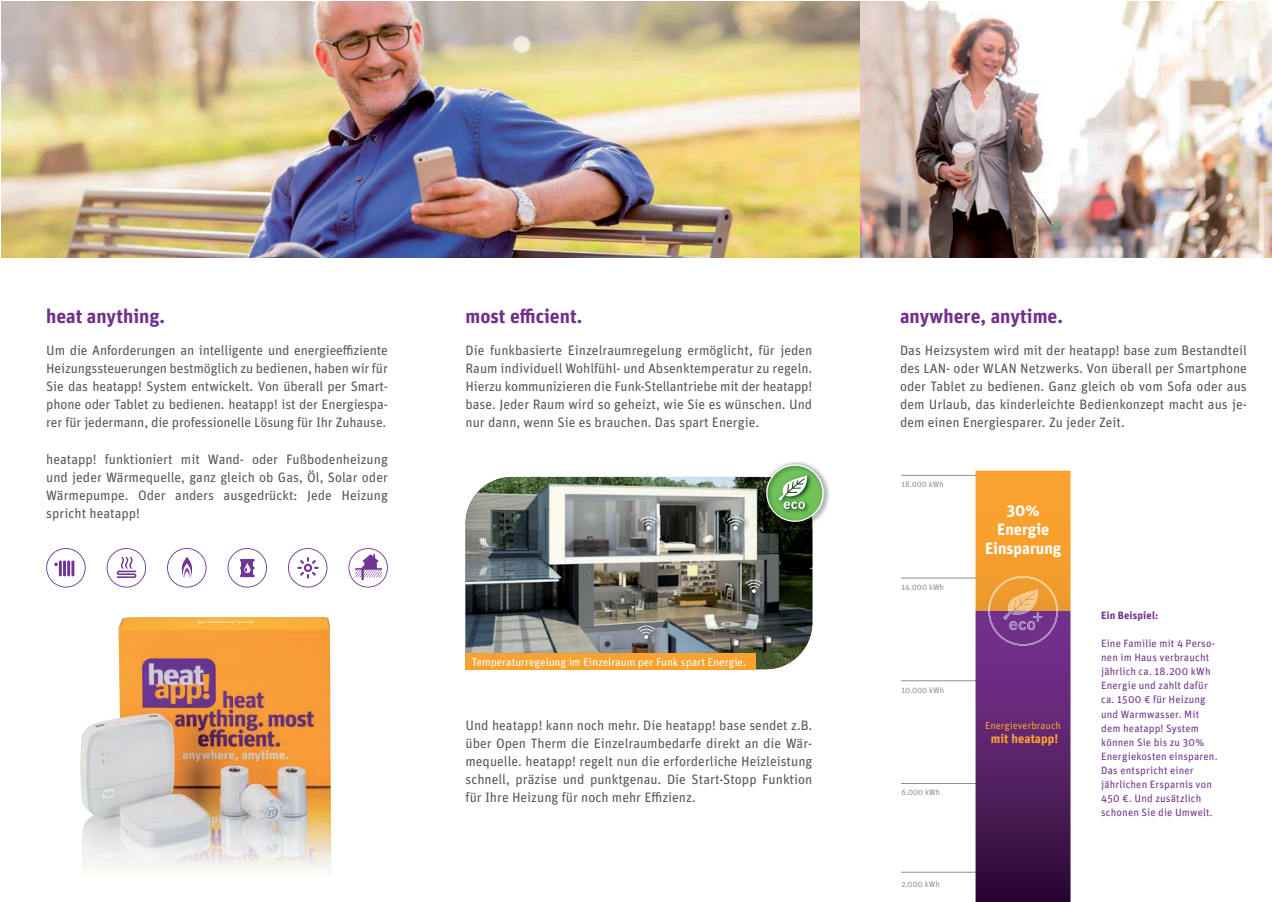
<style>
.page{position:relative;width:1272px;height:902px;background:#fff}
.page>*{position:absolute;margin:0;border:0;box-sizing:border-box;transform-origin:0 0}
.t1{font:700 19.65px "Unit";color:#73318e}
.t2{font:700 16.35px/19px "Unit";color:#fff;text-align:center}
.t3{font:13.65px/18.1px "Unit";color:#54585d;text-align:justify}
.t4{font:700 12.6px "Unit";color:#f9a230}
.t5{font:11.4px "Unit";letter-spacing:-.01em;color:#fff}
.t6{font:10.65px/14.1px "Unit";letter-spacing:.015em;color:#73318e}
.t7{font:700 10.65px "Unit";letter-spacing:.015em;color:#73318e}
.t8{font:10.2px "Unit";color:#f9a230}
.t9{font:8.1px "Unit";color:#8c9097}
</style>
<div class="page">
<img style="left:1px;top:1px;width:1270px;height:257px">
<img style="left:80px;top:616px;width:251px;height:259px">
<svg style="left:288px;top:548px;width:39px;height:39px"></svg>
<svg style="left:348px;top:548px;width:40px;height:39px"></svg>
<svg style="left:167px;top:548px;width:39px;height:39px"></svg>
<svg style="left:46px;top:548px;width:40px;height:39px"></svg>
<svg style="left:107px;top:548px;width:39px;height:39px"></svg>
<svg style="left:227px;top:548px;width:40px;height:39px"></svg>
<img style="left:465px;top:477px;width:347px;height:192px">
<img style="left:474px;top:477px;width:38px;height:20px">
<div style="left:465px;top:653px;width:291px;height:16px;background:#f9a230"></div>
<img style="left:763px;top:461px;width:67px;height:67px">
<img style="left:763px;top:477px;width:49px;height:51px">
<svg style="left:766px;top:464px;width:57px;height:58px"></svg>
<img style="left:636px;top:623px;width:26px;height:23px">
<svg style="left:637px;top:625px;width:17px;height:13px"></svg>
<img style="left:639px;top:515px;width:25px;height:22px">
<svg style="left:640px;top:516px;width:17px;height:14px"></svg>
<img style="left:725px;top:515px;width:26px;height:22px">
<svg style="left:726px;top:516px;width:18px;height:14px"></svg>
<img style="left:744px;top:578px;width:25px;height:22px">
<svg style="left:745px;top:579px;width:17px;height:14px"></svg>
<hr style="left:901px;top:871px;width:95px;height:1px;background:#8c9097">
<hr style="left:901px;top:783px;width:95px;height:1px;background:#8c9097">
<hr style="left:901px;top:680px;width:95px;height:1px;background:#8c9097">
<hr style="left:901px;top:577px;width:95px;height:1px;background:#8c9097">
<hr style="left:901px;top:475px;width:95px;height:1px;background:#8c9097">
<svg style="left:975px;top:470px;width:95px;height:431px;background:#8e515b"></svg>
<h1 class="t1" style="left:46px;top:304px;width:120px">heat anything.</h1>
<p class="t3" style="left:46px;top:340px;width:343px">Um die Anforderungen an intelligente und energieeffiziente Heizungssteuerungen bestmöglich zu bedienen, haben wir für Sie das heatapp! System entwickelt. Von überall per Smart&shy;phone oder Tablet zu bedienen. heatapp! ist der Energiespa&shy;rer für jedermann, die professionelle Lösung für Ihr Zuhause.</p>
<p class="t3" style="left:46px;top:449px;width:343px">heatapp! funktioniert mit Wand- oder Fußbodenheizung und jeder Wärmequelle, ganz gleich ob Gas, Öl, Solar oder Wärmepumpe. Oder anders ausgedrückt: Jede Heizung spricht heatapp!</p>
<h1 class="t1" style="left:465px;top:304px;width:118px">most efficient.</h1>
<p class="t3" style="left:465px;top:340px;width:348px">Die funkbasierte Einzelraumregelung ermöglicht, für jeden Raum individuell Wohlfühl- und Absenktemperatur zu regeln.<br>Hierzu kommunizieren die Funk-Stellantriebe mit der heatapp! base. Jeder Raum wird so geheizt, wie Sie es wünschen. Und nur dann, wenn Sie es brauchen. Das spart Energie.</p>
<p class="t5" style="left:471px;top:655px;width:276px">Temperaturregelung im Einzelraum per Funk spart Energie.</p>
<p class="t3" style="left:465px;top:715px;width:348px">Und heatapp! kann noch mehr. Die heatapp! base sendet z.B. über Open Therm die Einzelraumbedarfe direkt an die Wär&shy;mequelle. heatapp! regelt nun die erforderliche Heizleistung schnell, präzise und punktgenau. Die Start-Stopp Funktion für Ihre Heizung für noch mehr Effizienz.</p>
<h1 class="t1" style="left:900px;top:304px;width:164px">anywhere, anytime.</h1>
<p class="t3" style="left:900px;top:340px;width:348px">Das Heizsystem wird mit der heatapp! base zum Bestandteil des LAN- oder WLAN Netzwerks. Von überall per Smartphone oder Tablet zu bedienen. Ganz gleich ob vom Sofa oder aus dem Urlaub, das kinderleichte Bedienkonzept macht aus je&shy;dem einen Energiesparer. Zu jeder Zeit.</p>
<p class="t9" style="left:901px;top:480px;width:44px">18.000 kWh</p>
<p class="t9" style="left:901px;top:582px;width:44px">14.000 kWh</p>
<p class="t9" style="left:901px;top:685px;width:44px">10.000 kWh</p>
<p class="t9" style="left:901px;top:787px;width:40px">6.000 kWh</p>
<p class="t9" style="left:901px;top:879px;width:40px">2.000 kWh</p>
<p class="t2" style="left:985px;top:500px;width:78px">30%<br>Energie<br>Einsparung</p>
<p class="t8" style="left:985px;top:719px;width:77px">Energieverbrauch</p>
<p class="t4" style="left:990px;top:730px;width:69px">mit heatapp!</p>
<p class="t7" style="left:1101px;top:609px;width:59px">Ein Beispiel:</p>
<p class="t6" style="left:1101px;top:636px;width:118px">Eine Familie mit 4 Perso&shy;nen im Haus verbraucht jährlich ca. 18.200 kWh<br>Energie und zahlt dafür ca. 1500 € für Heizung und Warmwasser. Mit dem heatapp! System können Sie bis zu 30%<br>Energiekosten einsparen.<br>Das entspricht einer jährlichen Ersparnis von<br>450 €. Und zusätzlich schonen Sie die Umwelt.</p>
</div>
